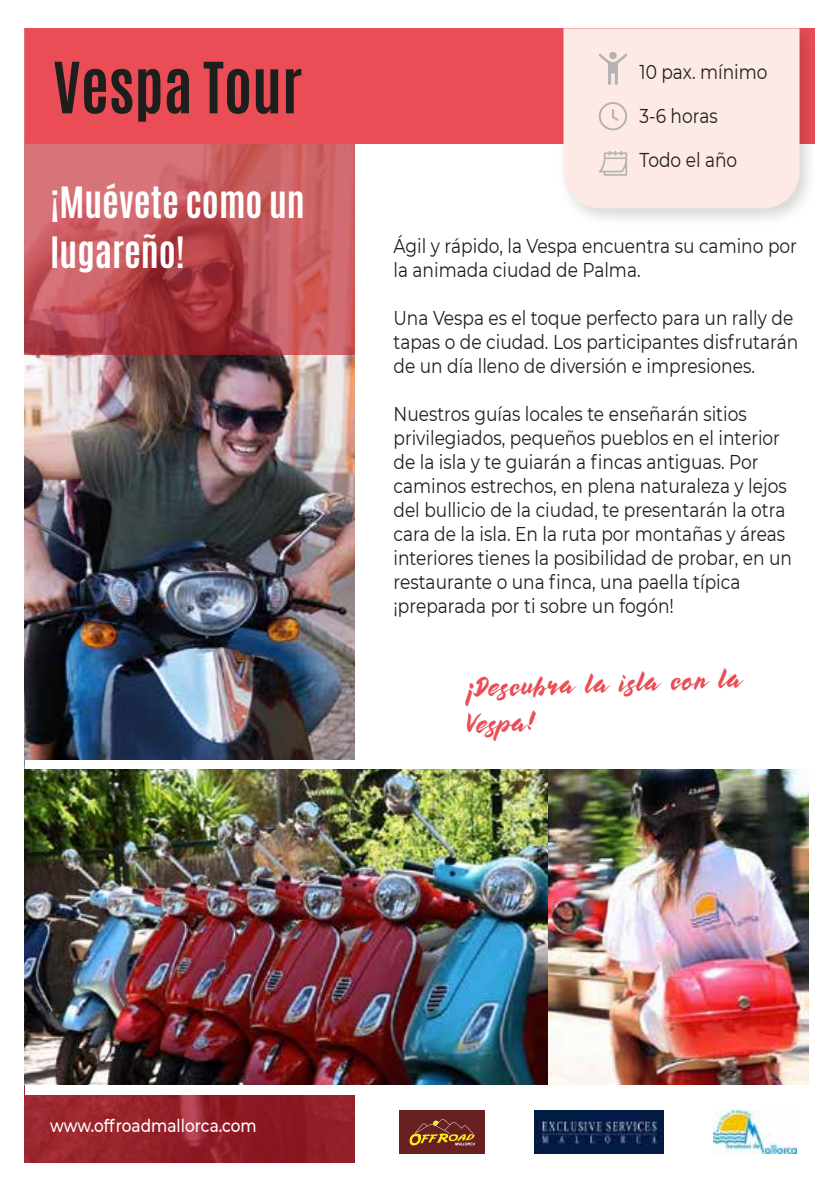
<style>
.page{position:relative;width:840px;height:1191px;background:#fff}
.page>*{position:absolute;margin:0;border:0;box-sizing:border-box;transform-origin:0 0}
.t1{font:700 60px "Antonio";color:#1e1e1c}
.t2{font:700 36px/50.6px "Antonio";color:#fff}
.t3{font:24px/36px "BUCKY Sans";color:#ea4d56}
.t4{font:20px/24px "Montserrat";color:#1e1e1c;scale:.85 1}
.t5{font:500 18px "Montserrat";color:#fff;scale:.85 1}
</style>
<div class="page">
<img style="left:25px;top:355px;width:329px;height:404px">
<svg style="left:25px;top:144px;width:329px;height:211px;background:#c0565b"></svg>
<svg style="left:25px;top:1095px;width:329px;height:67px;background:#95212a"></svg>
<div style="left:25px;top:28px;width:790px;height:116px;background:#ea4d56"></div>
<img style="left:579px;top:28px;width:230px;height:191px">
<div style="left:563px;top:28px;width:236px;height:180px;background:#fde9e5"></div>
<svg style="left:598px;top:102px;width:28px;height:28px"></svg>
<svg style="left:598px;top:151px;width:28px;height:25px"></svg>
<svg style="left:598px;top:54px;width:28px;height:31px"></svg>
<div style="left:609px;top:52px;width:7px;height:7px;background:#b3b3b2;border-radius:50%"></div>
<div style="left:399px;top:1110px;width:85px;height:43px;background:#671f1f"></div>
<svg style="left:409px;top:1119px;width:65px;height:26px"></svg>
<img style="left:713px;top:1110px;width:83px;height:43px">
<img style="left:534px;top:1110px;width:129px;height:43px">
<img style="left:25px;top:770px;width:783px;height:314px">
<h1 class="t1" style="left:53px;top:42px;width:251px">Vespa Tour</h1>
<h2 class="t2" style="left:50px;top:177px;width:256px">¡Muévete como un lugareño!</h2>
<p class="t4" style="left:639px;top:60px;width:152px">10 pax. mínimo</p>
<p class="t4" style="left:639px;top:104px;width:94px">3-6 horas</p>
<p class="t4" style="left:639px;top:148px;width:116px">Todo el año</p>
<p class="t4" style="left:393px;top:233px;width:476px">Ágil y rápido, la Vespa encuentra su camino por la animada ciudad de Palma.</p>
<p class="t4" style="left:393px;top:305px;width:477px">Una Vespa es el toque perfecto para un rally de tapas o de ciudad. Los participantes disfrutarán de un día lleno de diversión e impresiones.</p>
<p class="t4" style="left:393px;top:401px;width:470px">Nuestros guías locales te enseñarán sitios privilegiados, pequeños pueblos en el interior de la isla y te guiarán a fincas antiguas. Por caminos estrechos, en plena naturaleza y lejos del bullicio de la ciudad, te presentarán la otra cara de la isla. En la ruta por montañas y áreas interiores tienes la posibilidad de probar, en un restaurante o una finca, una paella típica ¡preparada por ti sobre un fogón!</p>
<p class="t3" style="left:464px;top:670px;width:280px;rotate:-2deg">¡Descubra la isla con la<br>Vespa!</p>
<p class="t5" style="left:50px;top:1112px;width:244px">www.offroadmallorca.com</p>
</div>
